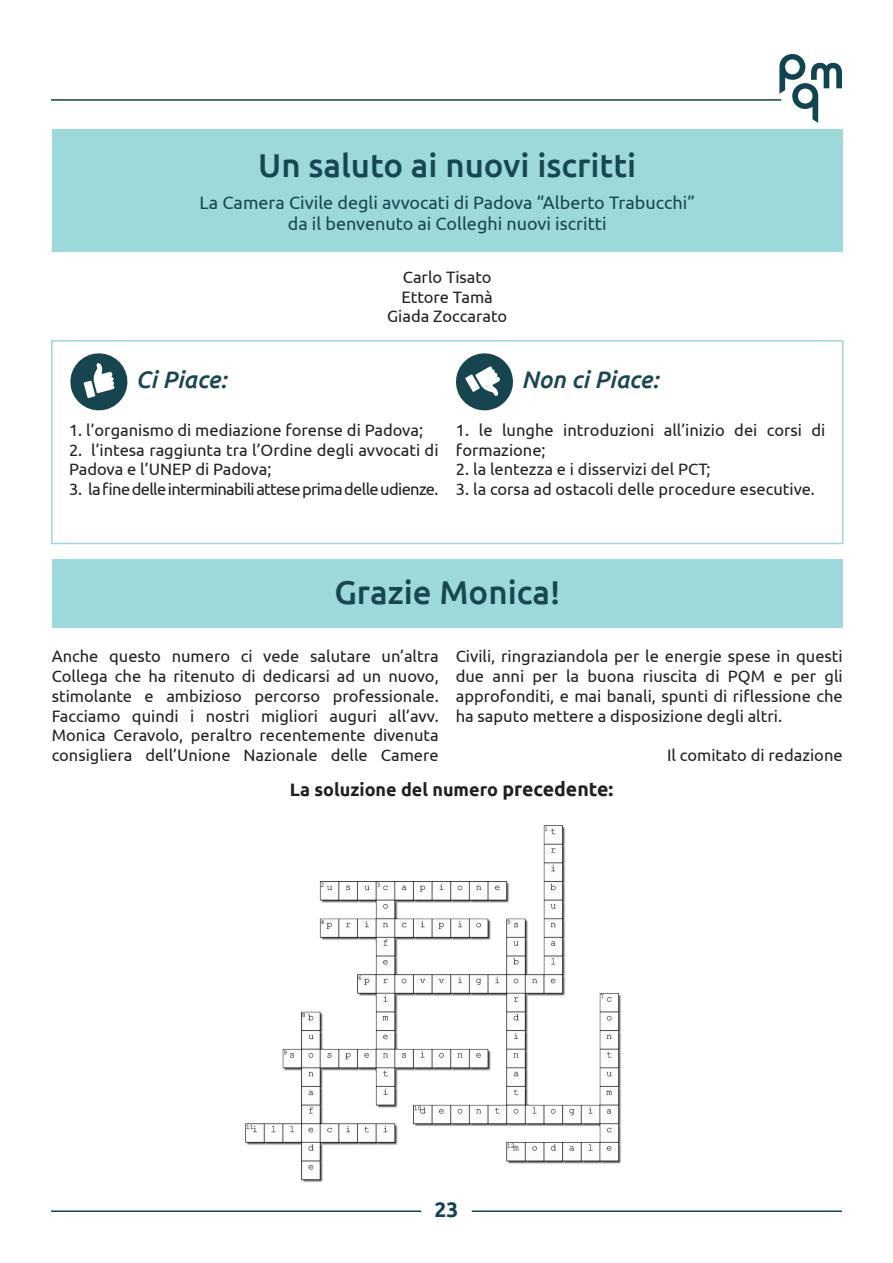
<style>
.page{position:relative;width:893px;height:1263px;background:#fff}
.page>*{position:absolute;margin:0;border:0;box-sizing:border-box;transform-origin:0 0}
.Titolo_paragrafo_articolo{font:500 33px "Ubuntu";color:#184651}
.Sottotiotolo_articolo{font:italic 500 24px "Ubuntu";color:#184651}
.t1{font:700 21px "Ubuntu";color:#10444f}
.Sottotiotolo_articolo-2{font:18px "Ubuntu";color:#184651}
.Testo_paragrafo_articolo{font:700 18px "Ubuntu";color:#231f20}
.Testo_paragrafo_articolo-2{font:16.5px/19.8px "Ubuntu";color:#231f20}
.Testo_paragrafo_articolo-3{font:16.5px "Ubuntu";letter-spacing:-.04em;color:#231f20}
.s1{font-size:19.5px}
</style>
<div class="page">
<hr style="left:51px;top:99px;width:730px;height:2px;background:#10444f">
<hr style="left:51px;top:1210px;width:370px;height:2px;background:#10444f">
<hr style="left:472px;top:1210px;width:370px;height:2px;background:#10444f">
<svg style="left:779px;top:54px;width:63px;height:69px"></svg>
<div style="left:52px;top:130px;width:791px;height:122px;background:#9dd8db"></div>
<div style="left:51px;top:340px;width:792px;height:204px;border:2px solid #9dd8db"></div>
<svg style="left:70px;top:353px;width:58px;height:58px"></svg>
<svg style="left:456px;top:353px;width:57px;height:58px"></svg>
<div style="left:52px;top:559px;width:791px;height:69px;background:#9dd8db"></div>
<img style="left:245px;top:825px;width:376px;height:357px">
<p class="Titolo_paragrafo_articolo" style="left:258px;top:144px;width:380px">Un saluto ai nuovi iscritti</p>
<p class="Sottotiotolo_articolo-2" style="left:200px;top:191px;width:497px">La Camera Civile degli avvocati di Padova “Alberto Trabucchi”</p>
<p class="Sottotiotolo_articolo-2" style="left:288px;top:213px;width:320px">da il benvenuto ai Colleghi nuovi iscritti</p>
<p class="Testo_paragrafo_articolo-2" style="left:403px;top:267px;width:90px">Carlo Tisato</p>
<p class="Testo_paragrafo_articolo-2" style="left:402px;top:286px;width:93px">Ettore Tamà</p>
<p class="Testo_paragrafo_articolo-2" style="left:387px;top:306px;width:122px">Giada Zoccarato</p>
<p class="Sottotiotolo_articolo" style="left:136px;top:365px;width:92px">Ci Piace:</p>
<p class="Sottotiotolo_articolo" style="left:521px;top:365px;width:139px">Non ci Piace:</p>
<p class="Testo_paragrafo_articolo-2" style="left:69px;top:420px;width:356px">1. l’organismo di mediazione forense di Padova;</p>
<p class="Testo_paragrafo_articolo-2" style="left:69px;top:439px;width:371px">2. l’intesa raggiunta tra l’Ordine degli avvocati di<br>Padova e l’UNEP di Padova;</p>
<p class="Testo_paragrafo_articolo-3" style="left:69px;top:479px;width:371px">3. la fine delle interminabili attese prima delle udienze.</p>
<p class="Testo_paragrafo_articolo-2" style="left:456px;top:420px;width:371px">1. le lunghe introduzioni all’inizio dei corsi di formazione;</p>
<p class="Testo_paragrafo_articolo-2" style="left:456px;top:459px;width:256px">2. la lentezza e i disservizi del PCT;</p>
<p class="Testo_paragrafo_articolo-2" style="left:456px;top:479px;width:361px">3. la corsa ad ostacoli delle procedure esecutive.</p>
<p class="Titolo_paragrafo_articolo" style="left:334px;top:571px;width:227px">Grazie Monica!</p>
<p class="Testo_paragrafo_articolo-2" style="left:52px;top:646px;width:388px;text-align:justify">Anche questo numero ci vede salutare un’altra Collega che ha ritenuto di dedicarsi ad un nuovo, stimolante e ambizioso percorso professionale.<br>Facciamo quindi i nostri migliori auguri all’avv.<br>Monica Ceravolo, peraltro recentemente divenuta consigliera dell’Unione Nazionale delle Camere</p>
<p class="Testo_paragrafo_articolo-2" style="left:456px;top:646px;width:388px;text-align:justify">Civili, ringraziandola per le energie spese in questi due anni per la buona riuscita di PQM e per gli approfonditi, e mai banali, spunti di riflessione che ha saputo mettere a disposizione degli altri.</p>
<p class="Testo_paragrafo_articolo-2" style="left:667px;top:745px;width:177px">Il comitato di redazione</p>
<p class="Testo_paragrafo_articolo" style="left:290px;top:779px;width:325px">La soluzione del numero <span class="s1">precedente:</span></p>
<p class="t1" style="left:435px;top:1197px;width:25px">23</p>
</div>
